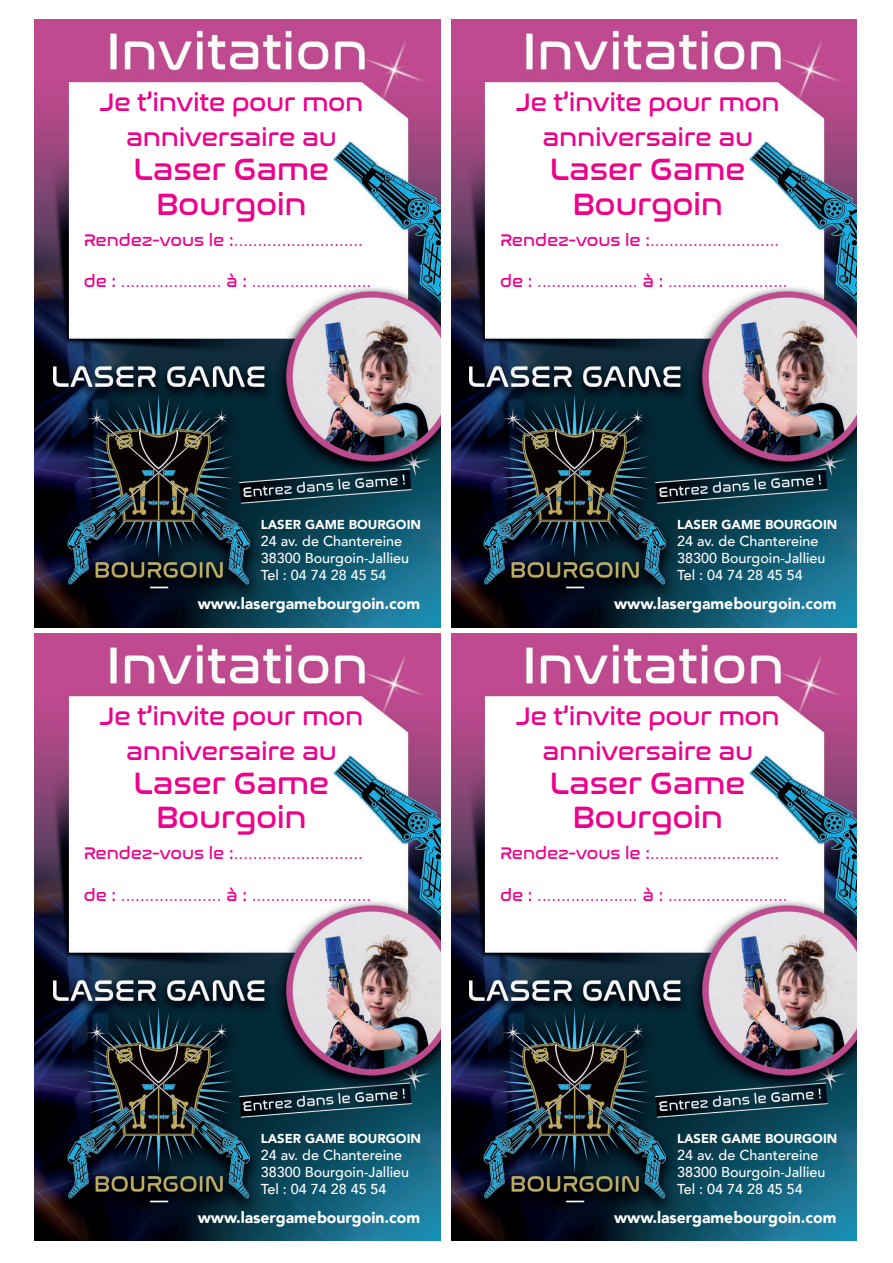
<style>
.page{position:relative;width:893px;height:1263px;background:#fff}
.page>*{position:absolute;margin:0;border:0;box-sizing:border-box;transform-origin:0 0}
.t1{font:31.5px/34.5px "Nasalization Rg";letter-spacing:-.015em;color:#ed028c;text-align:center}
.t2{font:25.8px/34.5px "Nasalization Rg";letter-spacing:-.015em;color:#ed028c;text-align:center}
.t3{font:17.25px "Avenir";color:#ed028c}
.t4{font:900 15.75px "Avenir";color:#fff}
.t5{font:500 14.4px/17.2px "Avenir";color:#fff}
.t6{font:900 12.9px "Avenir";color:#fff}
.s1{font-family:"Nasalization Rg"}
</style>
<div class="page">
<img style="left:35px;top:20px;width:405px;height:607px">
<img style="left:451px;top:20px;width:405px;height:607px">
<img style="left:35px;top:634px;width:405px;height:607px">
<img style="left:451px;top:634px;width:405px;height:607px">
<h2 class="t2" style="left:99px;top:87px;width:265px">Je t’invite pour mon anniversaire au</h2>
<h1 class="t1" style="left:133px;top:154px;width:198px">Laser Game<br>Bourgoin</h1>
<p class="t3" style="left:84px;top:228px;width:281px"><span class="s1">Rendez-vous le :</span>...........................</p>
<p class="t3" style="left:84px;top:270px;width:289px"><span class="s1">de :</span> ..................... <span class="s1">à :</span> .........................</p>
<h2 class="t2" style="left:516px;top:87px;width:265px">Je t’invite pour mon anniversaire au</h2>
<h1 class="t1" style="left:550px;top:154px;width:198px">Laser Game<br>Bourgoin</h1>
<p class="t3" style="left:500px;top:228px;width:281px"><span class="s1">Rendez-vous le :</span>...........................</p>
<p class="t3" style="left:500px;top:270px;width:289px"><span class="s1">de :</span> ..................... <span class="s1">à :</span> .........................</p>
<p class="t6" style="left:261px;top:516px;width:162px">LASER GAME BOURGOIN</p>
<p class="t5" style="left:261px;top:533px;width:150px">24 av. de Chantereine<br>38300 Bourgoin-Jallieu<br>Tel : 04 74 28 45 54</p>
<p class="t4" style="left:198px;top:593px;width:224px">www.lasergamebourgoin.com</p>
<h2 class="t2" style="left:99px;top:701px;width:265px">Je t’invite pour mon anniversaire au</h2>
<h1 class="t1" style="left:133px;top:768px;width:198px">Laser Game<br>Bourgoin</h1>
<p class="t3" style="left:84px;top:842px;width:281px"><span class="s1">Rendez-vous le :</span>...........................</p>
<p class="t3" style="left:84px;top:883px;width:289px"><span class="s1">de :</span> ..................... <span class="s1">à :</span> .........................</p>
<p class="t6" style="left:677px;top:516px;width:162px">LASER GAME BOURGOIN</p>
<p class="t5" style="left:677px;top:533px;width:150px">24 av. de Chantereine<br>38300 Bourgoin-Jallieu<br>Tel : 04 74 28 45 54</p>
<p class="t4" style="left:614px;top:593px;width:224px">www.lasergamebourgoin.com</p>
<h2 class="t2" style="left:516px;top:701px;width:265px">Je t’invite pour mon anniversaire au</h2>
<h1 class="t1" style="left:550px;top:768px;width:198px">Laser Game<br>Bourgoin</h1>
<p class="t3" style="left:500px;top:842px;width:281px"><span class="s1">Rendez-vous le :</span>...........................</p>
<p class="t3" style="left:500px;top:883px;width:289px"><span class="s1">de :</span> ..................... <span class="s1">à :</span> .........................</p>
<p class="t6" style="left:261px;top:1130px;width:162px">LASER GAME BOURGOIN</p>
<p class="t5" style="left:261px;top:1147px;width:150px">24 av. de Chantereine<br>38300 Bourgoin-Jallieu<br>Tel : 04 74 28 45 54</p>
<p class="t4" style="left:198px;top:1207px;width:224px">www.lasergamebourgoin.com</p>
<p class="t6" style="left:677px;top:1130px;width:162px">LASER GAME BOURGOIN</p>
<p class="t5" style="left:677px;top:1147px;width:150px">24 av. de Chantereine<br>38300 Bourgoin-Jallieu<br>Tel : 04 74 28 45 54</p>
<p class="t4" style="left:614px;top:1207px;width:224px">www.lasergamebourgoin.com</p>
</div>
